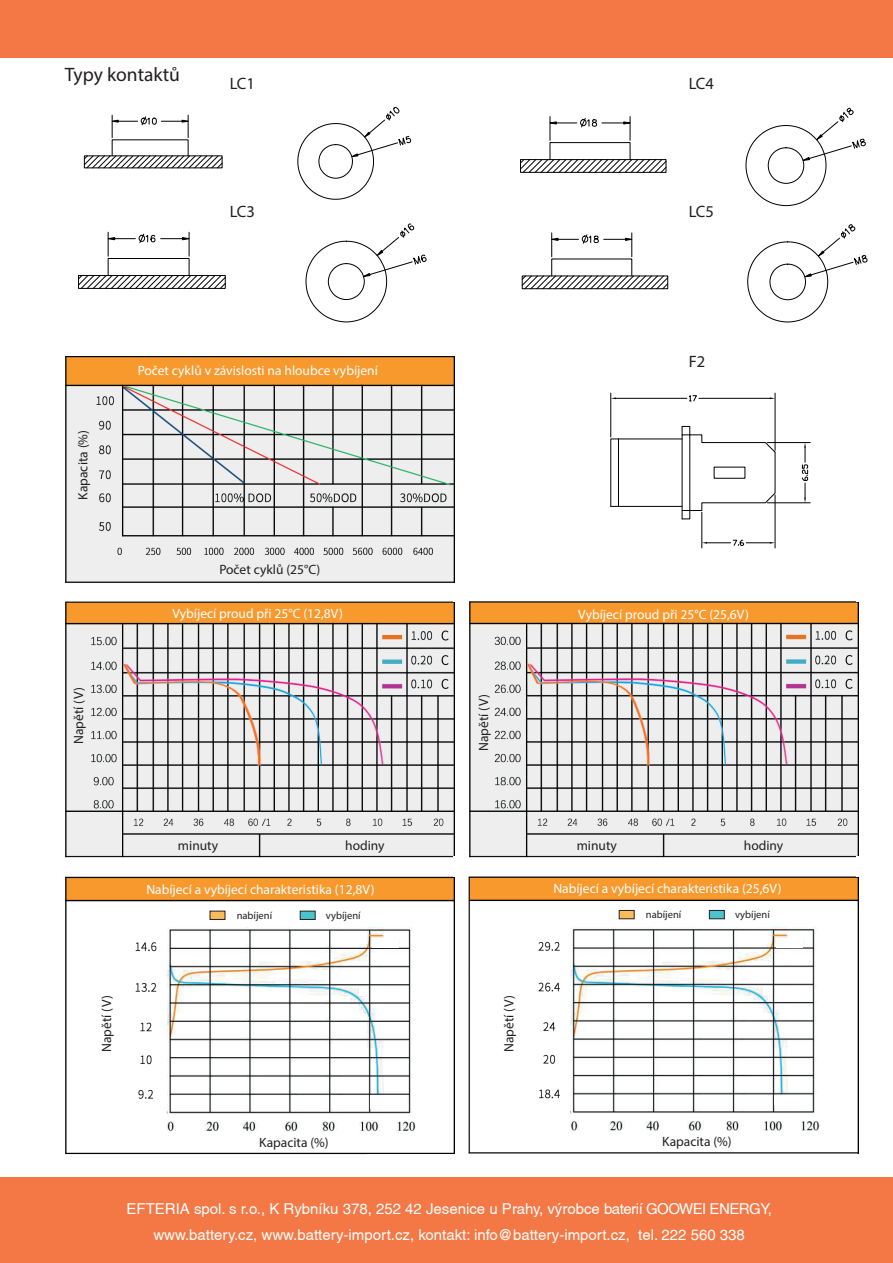
<style>
.page{position:relative;width:893px;height:1263px;background:#fff}
.page>*{position:absolute;margin:0;border:0;box-sizing:border-box;transform-origin:0 0}
.t1{font:19.5px "Myriad Pro";color:#231f20}
.t2{font:16.5px "Myriad Pro";color:#231f20}
.t3{font:15px/25.5px "Helvetica";color:#fff;text-align:center}
.t4{font:13.5px "Myriad Pro";color:#fff}
.t5{font:13.5px "Myriad Pro";color:#231f20}
.t6{font:10.5px "Myriad Pro";color:#231f20}
</style>
<div class="page">
<div style="left:0;top:1177px;width:893px;height:86px;background:#f47845"></div>
<img style="left:469px;top:601px;width:390px;height:257px">
<img style="left:65px;top:356px;width:389px;height:227px">
<div style="left:69px;top:358px;width:345px;height:25px;background:#f8992e"></div>
<div style="left:160px;top:562px;width:188px;height:18px;background:#edeeed"></div>
<div style="left:67px;top:436px;width:15px;height:91px;background:#edeeed"></div>
<div style="left:856px;top:582px;width:37px;height:20px;background:#fff"></div>
<div style="left:474px;top:606px;width:180px;height:15px;background:#f8992e"></div>
<div style="left:473px;top:664px;width:12px;height:109px;background:#edeeed"></div>
<div style="left:473px;top:822px;width:52px;height:31px;background:#edeeed"></div>
<div style="left:571px;top:836px;width:54px;height:15px;background:#edeeed"></div>
<div style="left:735px;top:842px;width:61px;height:12px;background:#edeeed"></div>
<img style="left:65px;top:601px;width:390px;height:257px">
<div style="left:69px;top:666px;width:13px;height:109px;background:#edeeed"></div>
<div style="left:172px;top:838px;width:54px;height:15px;background:#edeeed"></div>
<div style="left:336px;top:843px;width:61px;height:12px;background:#edeeed"></div>
<div style="left:69px;top:817px;width:53px;height:35px;background:#edeeed"></div>
<div style="left:70px;top:607px;width:180px;height:15px;background:#f8992e"></div>
<img style="left:65px;top:876px;width:390px;height:279px">
<div style="left:0;top:0;width:893px;height:57px;background:#f47845"></div>
<div style="left:367px;top:1154px;width:144px;height:20px;background:#fff"></div>
<div style="left:86px;top:986px;width:28px;height:80px;background:#fff"></div>
<div style="left:236px;top:1135px;width:80px;height:14px;background:#fff"></div>
<div style="left:69px;top:881px;width:309px;height:17px;background:#f8992e"></div>
<img style="left:468px;top:876px;width:390px;height:278px">
<div style="left:473px;top:880px;width:312px;height:17px;background:#f8992e"></div>
<div style="left:488px;top:991px;width:29px;height:80px;background:#fff"></div>
<div style="left:629px;top:1134px;width:80px;height:14px;background:#fff"></div>
<hr style="left:453px;top:856px;width:3px;height:21px;background:#fff">
<hr style="left:856px;top:857px;width:4px;height:20px;background:#fff">
<svg style="left:610px;top:438px;width:9px;height:69px"></svg>
<hr style="left:618px;top:439px;width:64px;height:1px;background:#000001">
<hr style="left:618px;top:439px;width:1px;height:67px;background:#000001">
<hr style="left:618px;top:506px;width:64px;height:1px;background:#000001">
<svg style="left:681px;top:426px;width:95px;height:94px"></svg>
<hr style="left:775px;top:393px;width:1px;height:57px;background:#000001">
<hr style="left:610px;top:393px;width:1px;height:44px;background:#000001">
<hr style="left:699px;top:398px;width:71px;height:1px;background:#000001">
<hr style="left:616px;top:398px;width:71px;height:1px;background:#000001">
<svg style="left:689px;top:395px;width:8px;height:7px"></svg>
<hr style="left:767px;top:502px;width:43px;height:1px;background:#000001">
<hr style="left:767px;top:442px;width:43px;height:1px;background:#000001">
<svg style="left:802px;top:443px;width:6px;height:60px"></svg>
<hr style="left:701px;top:512px;width:1px;height:36px;background:#000001">
<hr style="left:775px;top:495px;width:1px;height:53px;background:#000001">
<svg style="left:702px;top:539px;width:73px;height:7px"></svg>
<svg style="left:297px;top:107px;width:114px;height:93px"></svg>
<svg style="left:84px;top:115px;width:139px;height:54px"></svg>
<svg style="left:305px;top:223px;width:122px;height:100px"></svg>
<svg style="left:78px;top:232px;width:148px;height:57px"></svg>
<svg style="left:745px;top:107px;width:121px;height:99px"></svg>
<svg style="left:520px;top:116px;width:147px;height:57px"></svg>
<svg style="left:747px;top:224px;width:121px;height:99px"></svg>
<svg style="left:521px;top:233px;width:147px;height:56px"></svg>
<div style="left:372px;top:938px;width:27px;height:10px;background:#fff"></div>
<div style="left:371px;top:1095px;width:36px;height:14px;background:#fff"></div>
<div style="left:776px;top:938px;width:27px;height:9px;background:#fff"></div>
<div style="left:774px;top:1095px;width:37px;height:10px;background:#fff"></div>
<div style="left:300px;top:911px;width:16px;height:9px;background:#4cc3cc;border:1px solid #231f20"></div>
<div style="left:210px;top:911px;width:15px;height:9px;background:#fcbb5a;border:1px solid #231f20"></div>
<div style="left:709px;top:910px;width:16px;height:9px;background:#4cc3cc;border:1px solid #231f20"></div>
<div style="left:619px;top:910px;width:15px;height:9px;background:#fcbb5a;border:1px solid #231f20"></div>
<h1 class="t1" style="left:65px;top:63px;width:117px">Typy kontaktů</h1>
<p class="t2" style="left:230px;top:73px;width:27px">LC1</p>
<p class="t2" style="left:230px;top:201px;width:27px">LC3</p>
<p class="t5" style="left:75px;top:500px;width:71px;rotate:-90deg">Kapacita (%)</p>
<p class="t5" style="left:70px;top:744px;width:58px;rotate:-90deg">Napětí (V)</p>
<p class="t4" style="left:138px;top:363px;width:242px">Počet cyklů v závislosti na hloubce vybíjení</p>
<p class="t5" style="left:219px;top:561px;width:102px">Počet cyklů (25°C)</p>
<p class="t4" style="left:172px;top:605px;width:172px">Vybíjecí proud při 25°C (12,8V)</p>
<p class="t5" style="left:178px;top:837px;width:42px">minuty</p>
<p class="t5" style="left:345px;top:837px;width:41px">hodiny</p>
<p class="t2" style="left:689px;top:73px;width:27px">LC4</p>
<p class="t2" style="left:689px;top:201px;width:27px">LC5</p>
<p class="t2" style="left:689px;top:352px;width:18px">F2</p>
<p class="t5" style="left:475px;top:751px;width:58px;rotate:-90deg">Napětí (V)</p>
<p class="t4" style="left:578px;top:606px;width:172px">Vybíjecí proud při 25°C (25,6V)</p>
<p class="t5" style="left:577px;top:837px;width:42px">minuty</p>
<p class="t5" style="left:744px;top:837px;width:41px">hodiny</p>
<p class="t4" style="left:146px;top:881px;width:230px">Nabíjecí a vybíjecí charakteristika (12,8V)</p>
<p class="t4" style="left:553px;top:880px;width:230px">Nabíjecí a vybíjecí charakteristika (25,6V)</p>
<p class="t5" style="left:98px;top:1052px;width:58px;rotate:-90deg">Napětí (V)</p>
<p class="t6" style="left:237px;top:909px;width:37px">nabíjení</p>
<p class="t6" style="left:326px;top:909px;width:36px">vybíjení</p>
<p class="t6" style="left:646px;top:908px;width:37px">nabíjení</p>
<p class="t6" style="left:735px;top:908px;width:36px">vybíjení</p>
<p class="t5" style="left:501px;top:1052px;width:58px;rotate:-90deg">Napětí (V)</p>
<p class="t5" style="left:259px;top:1134px;width:71px">Kapacita (%)</p>
<p class="t5" style="left:662px;top:1133px;width:71px">Kapacita (%)</p>
<p class="t3" style="left:127px;top:1196px;width:647px">EFTERIA spol. s r.o., K Rybníku 378, 252 42 Jesenice u Prahy, výrobce baterií GOOWEI ENERGY, www.battery.cz, www.battery-import.cz, kontakt: info@battery-import.cz, tel. 222 560 338</p>
</div>
